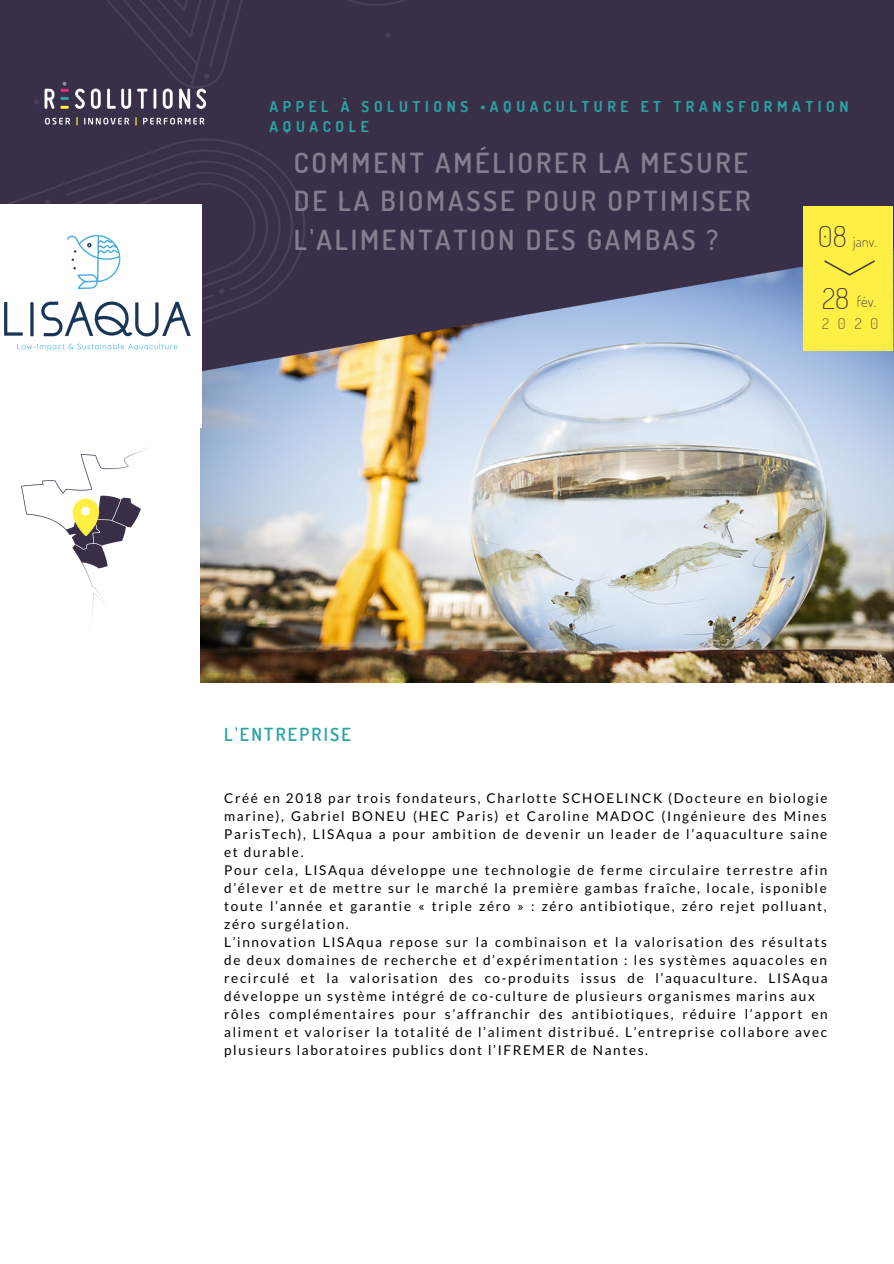
<style>
.page{position:relative;width:894px;height:1264px;background:#fff}
.page>*{position:absolute;margin:0;border:0;box-sizing:border-box;transform-origin:0 0}
.t1{font:600 27.6px/38.5px "Dosis";letter-spacing:.1em;color:#887d8f;text-align:justify}
.t2{font:600 18px "Dosis";letter-spacing:.12em;color:#2aa3a2}
.t3{font:700 15px/20.2px "Dosis";letter-spacing:.305em;color:#2aa3a2}
.t4{font:200 15px/21.9px "Dosis";letter-spacing:.6em;color:#3a2f48}
.t5{font:200 14.4px "Dosis";color:#3a2f48}
.t6{font:13.5px/18px "Lato";letter-spacing:.12em;color:#000}
.s1{font-size:28.65px}
</style>
<div class="page">
<img style="left:200px;top:411px;width:693px;height:271px">
<img style="left:0;top:0;width:893px;height:411px">
<div style="left:802px;top:206px;width:90px;height:144px;background:#ffef44"></div>
<img style="left:824px;top:260px;width:51px;height:16px">
<div style="left:0;top:204px;width:201px;height:224px;background:#fff"></div>
<img style="left:21px;top:448px;width:126px;height:171px">
<img style="left:71px;top:497px;width:29px;height:41px">
<img style="left:21px;top:65px;width:209px;height:83px">
<img style="left:4px;top:236px;width:186px;height:115px">
<p class="t3" style="left:269px;top:96px;width:580px">APPEL À SOLUTIONS •AQUACULTURE ET TRANSFORMATION<br>AQUACOLE</p>
<h1 class="t1" style="left:294px;top:142px;width:458px">COMMENT AMÉLIORER LA MESURE DE LA BIOMASSE POUR OPTIMISER L'ALIMENTATION DES GAMBAS ?</h1>
<p class="t5" style="left:817px;top:232px;width:60px"><span class="s1">08</span> janv.</p>
<p class="t4" style="left:821px;top:290px;width:58px"><span class="s1">28</span> fév.<br>2020</p>
<h2 class="t2" style="left:224px;top:722px;width:128px">L'ENTREPRISE</h2>
<p class="t6" style="left:224px;top:788px;width:604px">Créé en 2018 par trois fondateurs, Charlotte SCHOELINCK (Docteure en biologie marine), Gabriel BONEU (HEC Paris) et Caroline MADOC (Ingénieure des Mines ParisTech), LISAqua a pour ambition de devenir un leader de l’aquaculture saine et durable.<br>Pour cela, LISAqua développe une technologie de ferme circulaire terrestre afin d’élever et de mettre sur le marché la première gambas fraîche, locale, isponible toute l’année et garantie « triple zéro » : zéro antibiotique, zéro rejet polluant, zéro surgélation.<br>L’innovation LISAqua repose sur la combinaison et la valorisation des résultats de deux domaines de recherche et d’expérimentation : les systèmes aquacoles en recirculé et la valorisation des co-produits issus de l’aquaculture. LISAqua développe un système intégré de co-culture de plusieurs organismes marins aux rôles complémentaires pour s’affranchir des antibiotiques, réduire l’apport en aliment et valoriser la totalité de l’aliment distribué. L’entreprise collabore avec plusieurs laboratoires publics dont l’IFREMER de Nantes.</p>
</div>
